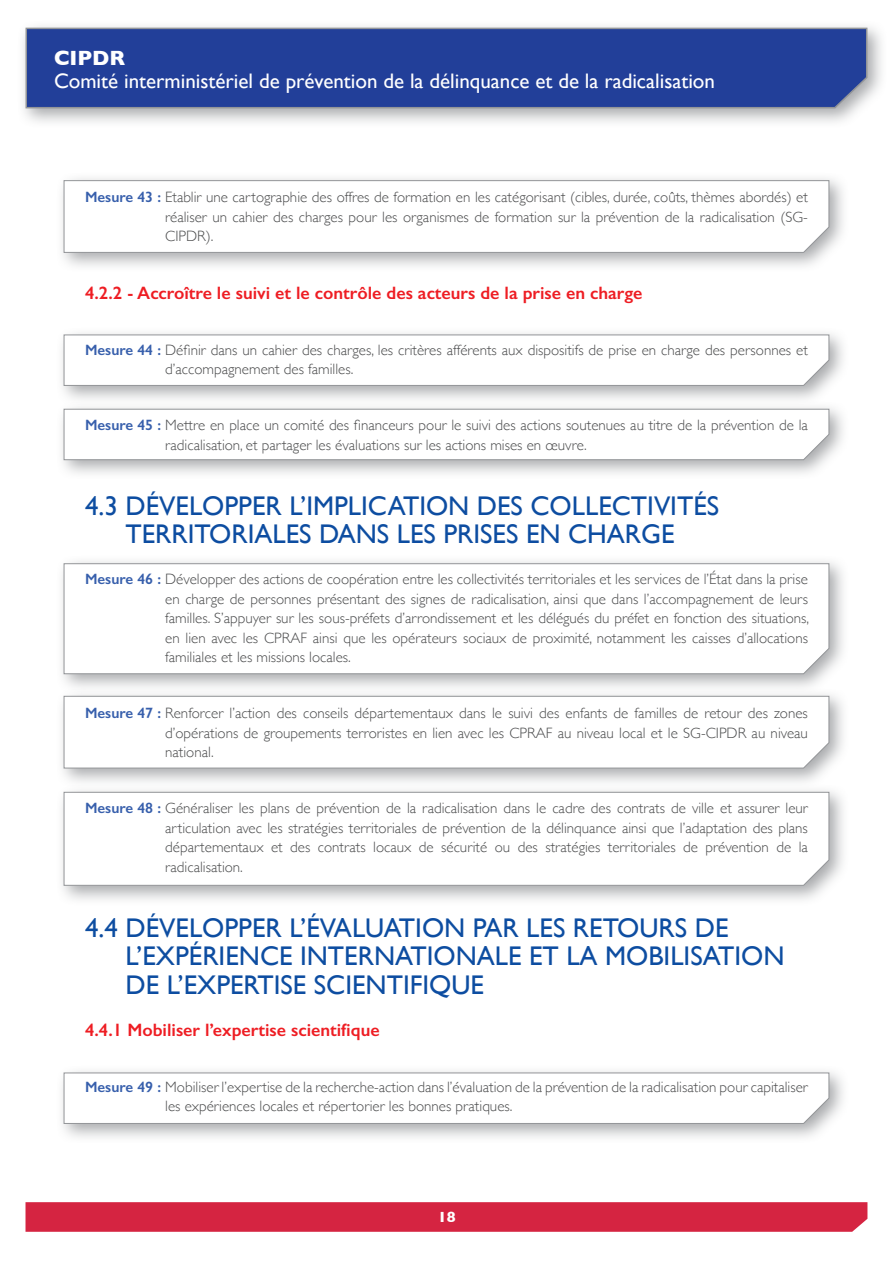
<style>
.page{position:relative;width:893px;height:1263px;background:#fff}
.page>*{position:absolute;margin:0;border:0;box-sizing:border-box;transform-origin:0 0}
.t1{font:27px/28.5px "Gill Sans";color:#0d4da1;text-align:center}
.t2{font:21px "Gill Sans";color:#fff}
.t3{font:700 21px "Gill Sans";color:#fff}
.t4{font:600 18px "Gill Sans";color:#ee1d23}
.t5{font:300 15px/19.5px "Gill Sans";color:#4b4c4d;text-align:justify}
.t6{font:700 15px "Gill Sans";color:#fff}
.s1{font-weight:600;color:#375fac}
</style>
<div class="page">
<svg style="left:26px;top:1202px;width:841px;height:30px;background:#d52744"></svg>
<div style="left:17px;top:19px;width:871px;height:109px;background:#939598;opacity:.8"></div>
<svg style="left:25px;top:27px;width:843px;height:82px;background:#2a459a"></svg>
<div style="left:55px;top:326px;width:794px;height:80px;background:#939598;opacity:.8"></div>
<svg style="left:64px;top:334px;width:765px;height:52px"></svg>
<div style="left:55px;top:555px;width:794px;height:139px;background:#939598;opacity:.8"></div>
<svg style="left:64px;top:563px;width:765px;height:111px"></svg>
<div style="left:55px;top:1064px;width:794px;height:80px;background:#939598;opacity:.8"></div>
<svg style="left:64px;top:1072px;width:765px;height:52px"></svg>
<div style="left:55px;top:784px;width:794px;height:122px;background:#939598;opacity:.8"></div>
<svg style="left:64px;top:792px;width:765px;height:94px"></svg>
<div style="left:55px;top:688px;width:794px;height:101px;background:#939598;opacity:.8"></div>
<svg style="left:64px;top:696px;width:765px;height:72px"></svg>
<div style="left:55px;top:401px;width:794px;height:79px;background:#939598;opacity:.8"></div>
<svg style="left:64px;top:409px;width:765px;height:51px"></svg>
<div style="left:55px;top:172px;width:794px;height:101px;background:#939598;opacity:.8"></div>
<svg style="left:64px;top:180px;width:765px;height:73px"></svg>
<h2 class="t3" style="left:54px;top:41px;width:73px">CIPDR</h2>
<h2 class="t2" style="left:54px;top:68px;width:663px">Comité interministériel de prévention de la délinquance et de la radicalisation</h2>
<p class="t5" style="left:165px;top:187px;width:644px;text-indent:-80px"><span class="s1">Mesure 43 :</span> Etablir une cartographie des offres de formation en les catégorisant (cibles, durée, coûts, thèmes abordés) et réaliser un cahier des charges pour les organismes de formation sur la prévention de la radicalisation (SG-CIPDR).</p>
<p class="t4" style="left:85px;top:282px;width:559px">4.2.2 - Accroître le suivi et le contrôle des acteurs de la prise en charge</p>
<p class="t5" style="left:165px;top:339px;width:644px;text-indent:-80px"><span class="s1">Mesure 44 :</span> Définir dans un cahier des charges, les critères afférents aux dispositifs de prise en charge des personnes et d’accompagnement des familles.</p>
<p class="t5" style="left:165px;top:415px;width:644px;text-indent:-80px"><span class="s1">Mesure 45 :</span> Mettre en place un comité des financeurs pour le suivi des actions soutenues au titre de la prévention de la radicalisation, et partager les évaluations sur les actions mises en œuvre.</p>
<h1 class="t1" style="left:85px;top:491px;width:636px">4.3 DÉVELOPPER L’IMPLICATION DES COLLECTIVITÉS<br>TERRITORIALES DANS LES PRISES EN CHARGE</h1>
<p class="t5" style="left:165px;top:569px;width:645px;text-indent:-80px"><span class="s1">Mesure 46 :</span> Développer des actions de coopération entre les collectivités territoriales et les services de l’État dans la prise en charge de personnes présentant des signes de radicalisation, ainsi que dans l’accompagnement de leurs familles. S’appuyer sur les sous-préfets d’arrondissement et les délégués du préfet en fonction des situations, en lien avec les CPRAF ainsi que les opérateurs sociaux de proximité, notamment les caisses d’allocations familiales et les missions locales.</p>
<p class="t5" style="left:165px;top:703px;width:644px;text-indent:-80px"><span class="s1">Mesure 47 :</span> Renforcer l’action des conseils départementaux dans le suivi des enfants de familles de retour des zones d’opérations de groupements terroristes en lien avec les CPRAF au niveau local et le SG-CIPDR au niveau national.</p>
<p class="t5" style="left:165px;top:798px;width:644px;text-indent:-80px"><span class="s1">Mesure 48 :</span> Généraliser les plans de prévention de la radicalisation dans le cadre des contrats de ville et assurer leur articulation avec les stratégies territoriales de prévention de la délinquance ainsi que l’adaptation des plans départementaux et des contrats locaux de sécurité ou des stratégies territoriales de prévention de la radicalisation.</p>
<h1 class="t1" style="left:125px;top:913px;width:660px;text-align:left;text-indent:-40px">4.4 DÉVELOPPER L’ÉVALUATION PAR LES RETOURS DE<br>L’EXPÉRIENCE INTERNATIONALE ET LA MOBILISATION<br>DE L’EXPERTISE SCIENTIFIQUE</h1>
<p class="t4" style="left:85px;top:1019px;width:296px">4.4.1 Mobiliser l’expertise scientifique</p>
<p class="t5" style="left:165px;top:1076px;width:644px;text-indent:-80px"><span class="s1">Mesure 49 :</span> Mobiliser l’expertise de la recherche-action dans l’évaluation de la prévention de la radicalisation pour capitaliser les expériences locales et répertorier les bonnes pratiques.</p>
<p class="t6" style="left:438px;top:1205px;width:19px">18</p>
</div>
